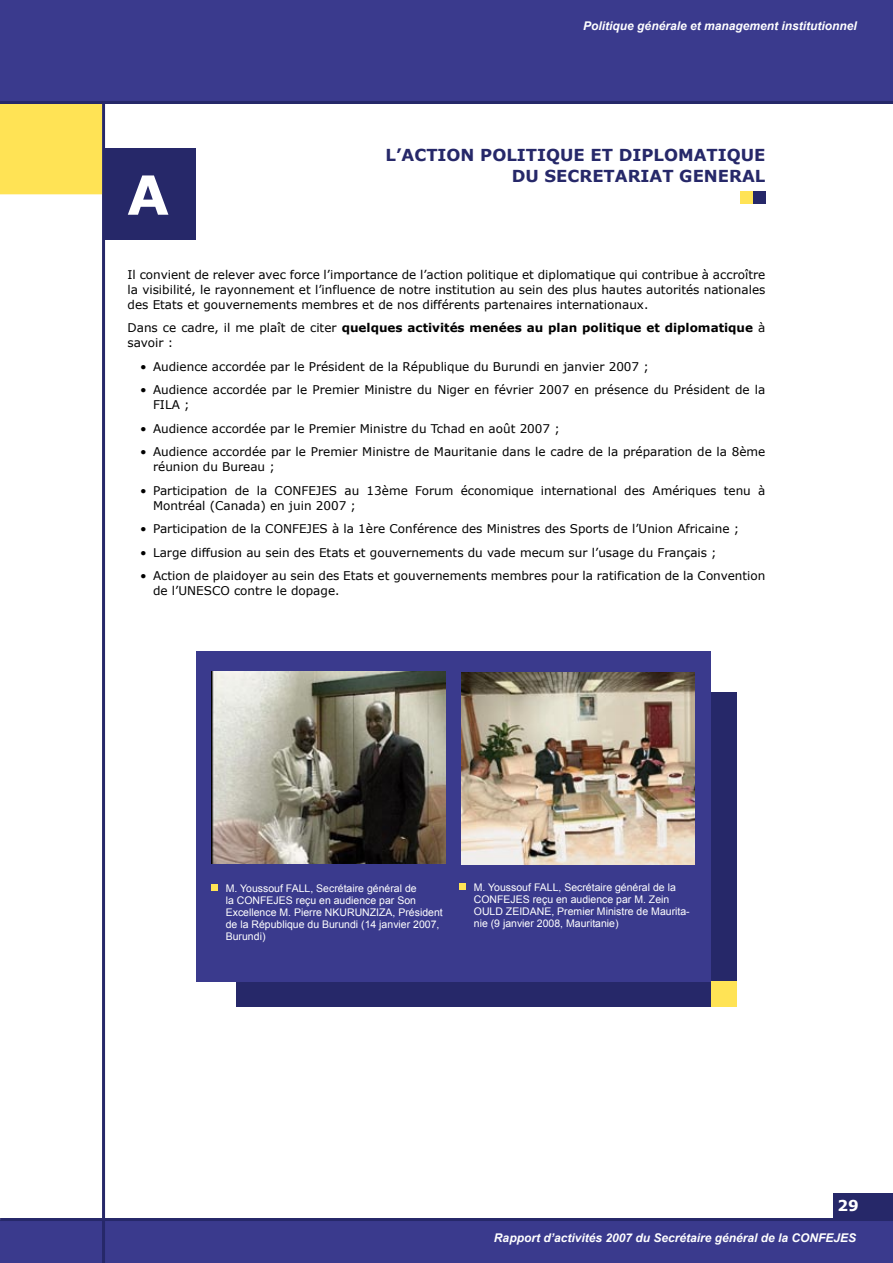
<style>
.page{position:relative;width:893px;height:1263px;background:#fff}
.page>*{position:absolute;margin:0;border:0;box-sizing:border-box;transform-origin:0 0}
.t1{font:700 54px "Verdana";color:#fff}
.t2{font:700 16.5px/21px "Verdana";color:#262869;text-align:right}
.t3{font:700 15px "Verdana";color:#fff}
.t4{font:12px/15px "Verdana";color:#000}
.t5{font:italic 700 12px "Arial";color:#fff}
.t6{font:700 12px/15px "Verdana";color:#000}
.t7{font:10.5px/12px "Arial";color:#fff}
.s1{font-weight:400}
</style>
<div class="page">
<div style="left:833px;top:1193px;width:60px;height:25px;background:#262869"></div>
<div style="left:0;top:0;width:893px;height:102px;background:#3a3a8d"></div>
<div style="left:0;top:1220px;width:893px;height:43px;background:#3a3a8d"></div>
<hr style="left:0;top:101px;width:893px;height:3px;background:#262869">
<hr style="left:0;top:1218px;width:893px;height:3px;background:#262869">
<hr style="left:102px;top:102px;width:3px;height:1161px;background:#262869">
<div style="left:1px;top:105px;width:100px;height:89px;background:#ffe355"></div>
<div style="left:0;top:104px;width:102px;height:90px;border:2px solid #ffe355"></div>
<div style="left:105px;top:149px;width:91px;height:91px;background:#262869"></div>
<div style="left:237px;top:692px;width:500px;height:315px;background:#262869"></div>
<div style="left:196px;top:651px;width:515px;height:330px;background:#3a3a8d"></div>
<div style="left:711px;top:981px;width:26px;height:26px;background:#ffe355"></div>
<svg style="left:212px;top:885px;width:6px;height:6px"></svg>
<img style="left:211px;top:672px;width:234px;height:191px">
<img style="left:461px;top:673px;width:234px;height:191px">
<svg style="left:460px;top:884px;width:6px;height:6px"></svg>
<div style="left:753px;top:191px;width:12px;height:13px;background:#262869"></div>
<div style="left:740px;top:191px;width:13px;height:13px;background:#ffe355"></div>
<h1 class="t1" style="left:127px;top:161px;width:43px">A</h1>
<p class="t5" style="left:583px;top:19px;width:275px">Politique générale et management institutionnel</p>
<h2 class="t2" style="left:386px;top:144px;width:381px">L’ACTION POLITIQUE ET DIPLOMATIQUE<br>DU SECRETARIAT GENERAL</h2>
<p class="t4" style="left:128px;top:266px;width:639px;text-align:justify">Il convient de relever avec force l’importance de l’action politique et diplomatique qui contribue à accroître la visibilité, le rayonnement et l’influence de notre institution au sein des plus hautes autorités nationales des Etats et gouvernements membres et de nos différents partenaires internationaux.</p>
<p class="t6" style="left:128px;top:320px;width:639px"><span class="s1">Dans ce cadre, il me plaît de citer</span> quelques activités menées au plan politique et diplomatique <span class="s1">à savoir :</span></p>
<p class="t4" style="left:140px;top:358px;width:510px">• Audience accordée par le Président de la République du Burundi en janvier 2007 ;</p>
<p class="t4" style="left:153px;top:382px;width:614px;text-indent:-13px">• Audience accordée par le Premier Ministre du Niger en février 2007 en présence du Président de la<br>FILA ;</p>
<p class="t4" style="left:140px;top:420px;width:421px">• Audience accordée par le Premier Ministre du Tchad en août 2007 ;</p>
<p class="t4" style="left:153px;top:444px;width:614px;text-indent:-13px">• Audience accordée par le Premier Ministre de Mauritanie dans le cadre de la préparation de la 8ème réunion du Bureau ;</p>
<p class="t4" style="left:153px;top:482px;width:614px;text-indent:-13px">• Participation de la CONFEJES au 13ème Forum économique international des Amériques tenu à<br>Montréal (Canada) en juin 2007 ;</p>
<p class="t4" style="left:140px;top:521px;width:600px">• Participation de la CONFEJES à la 1ère Conférence des Ministres des Sports de l’Union Africaine ;</p>
<p class="t4" style="left:140px;top:544px;width:578px">• Large diffusion au sein des Etats et gouvernements du vade mecum sur l’usage du Français ;</p>
<p class="t4" style="left:153px;top:568px;width:614px;text-indent:-13px">• Action de plaidoyer au sein des Etats et gouvernements membres pour la ratification de la Convention de l’UNESCO contre le dopage.</p>
<p class="t7" style="left:226px;top:882px;width:218px">M. Youssouf FALL, Secrétaire général de<br>la CONFEJES reçu en audience par Son Excellence M. Pierre NKURUNZIZA, Président de la République du Burundi (14 janvier 2007, Burundi)</p>
<p class="t7" style="left:474px;top:881px;width:217px">M. Youssouf FALL, Secrétaire général de la CONFEJES reçu en audience par M. Zein OULD ZEIDANE, Premier Ministre de Maurita&shy;nie (9 janvier 2008, Mauritanie)</p>
<p class="t3" style="left:838px;top:1196px;width:23px">29</p>
<p class="t5" style="left:494px;top:1231px;width:364px">Rapport d’activités 2007 du Secrétaire général de la CONFEJES</p>
</div>
